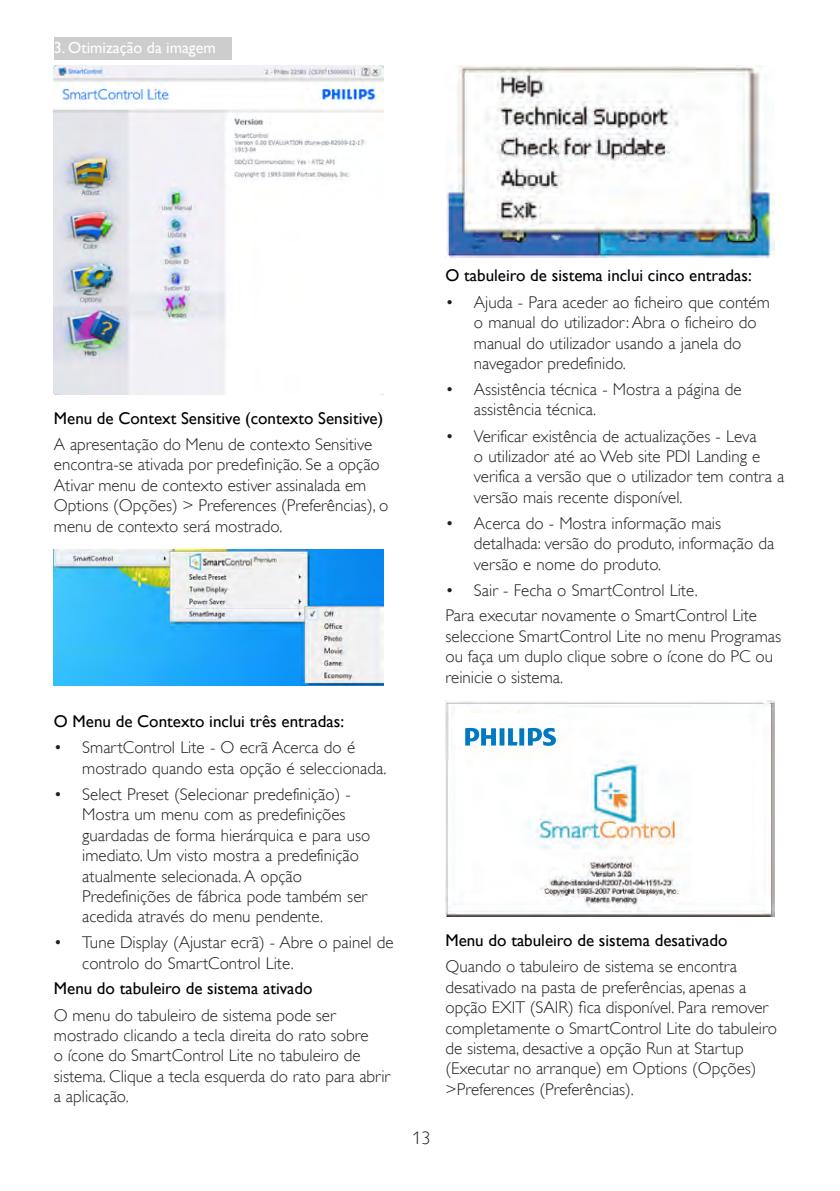
<style>
.page{position:relative;width:840px;height:1191px;background:#fff}
.page>*{position:absolute;margin:0;border:0;box-sizing:border-box;transform-origin:0 0}
.t1{font:18px "Gill Sans Alt One WGL Light";color:#231f20}
.Bullet{font:17px/20.4px "Gill Sans Alt One WGL Light";color:#231f20}
.chapter-paragraph{font:17px/20.4px "Gill Sans Alt One WGL Light";color:#231f20}
.Heading_4{font:17px "Gill Sans Alt One WGL";color:#000}
.t2{font:16px "Gill Sans Alt One WGL";color:#fff}
</style>
<div class="page">
<div style="left:54px;top:37px;width:177px;height:23px;background:#cdcdcd"></div>
<img style="left:54px;top:66px;width:329px;height:329px">
<img style="left:54px;top:549px;width:329px;height:136px">
<img style="left:445px;top:66px;width:329px;height:192px">
<img style="left:445px;top:700px;width:329px;height:217px">
<div style="left:454px;top:713px;width:102px;height:32px;background:#fff"></div>
<svg style="left:465px;top:728px;width:90px;height:18px"></svg>
<p class="t2" style="left:54px;top:36px;width:163px">3. Otimização da imagem</p>
<p class="Heading_4" style="left:54px;top:406px;width:330px">Menu de Context Sensitive (contexto Sensitive)</p>
<p class="chapter-paragraph" style="left:54px;top:434px;width:335px">A apresentação do Menu de contexto Sensitive encontra-se ativada por predefinição. Se a opção Ativar menu de contexto estiver assinalada em Options (Opções) &gt; Preferences (Preferências), o menu de contexto será mostrado.</p>
<p class="Heading_4" style="left:54px;top:709px;width:291px">O Menu de Contexto inclui três entradas:</p>
<p class="Bullet" style="left:82px;top:737px;width:305px;text-indent:-28px">• SmartControl Lite - O ecrã Acerca do é mostrado quando esta opção é seleccionada.</p>
<p class="Bullet" style="left:82px;top:784px;width:289px;text-indent:-28px">• Select Preset (Selecionar predefinição) - Mostra um menu com as predefinições guardadas de forma hierárquica e para uso imediato. Um visto mostra a predefinição atualmente selecionada. A opção Predefinições de fábrica pode também ser acedida através do menu pendente.</p>
<p class="Bullet" style="left:82px;top:932px;width:313px;text-indent:-28px">• Tune Display (Ajustar ecrã) - Abre o painel de controlo do SmartControl Lite.</p>
<p class="Heading_4" style="left:54px;top:977px;width:260px">Menu do tabuleiro de sistema ativado</p>
<p class="chapter-paragraph" style="left:54px;top:1004px;width:337px">O menu do tabuleiro de sistema pode ser mostrado clicando a tecla direita do rato sobre<br>o ícone do SmartControl Lite no tabuleiro de sistema. Clique a tecla esquerda do rato para abrir a aplicação.</p>
<p class="Heading_4" style="left:445px;top:264px;width:307px">O tabuleiro de sistema inclui cinco entradas:</p>
<p class="Bullet" style="left:473px;top:292px;width:297px;text-indent:-28px">• Ajuda - Para aceder ao ficheiro que contém o manual do utilizador: Abra o ficheiro do manual do utilizador usando a janela do navegador predefinido.</p>
<p class="Bullet" style="left:473px;top:379px;width:269px;text-indent:-28px">• Assistência técnica - Mostra a página de assistência técnica.</p>
<p class="Bullet" style="left:473px;top:426px;width:312px;text-indent:-28px">• Verificar existência de actualizações - Leva<br>o utilizador até ao Web site PDI Landing e verifica a versão que o utilizador tem contra a versão mais recente disponível.</p>
<p class="Bullet" style="left:473px;top:513px;width:302px;text-indent:-28px">• Acerca do - Mostra informação mais detalhada: versão do produto, informação da versão e nome do produto.</p>
<p class="Bullet" style="left:445px;top:580px;width:253px">• Sair - Fecha o SmartControl Lite.</p>
<p class="chapter-paragraph" style="left:445px;top:605px;width:337px">Para executar novamente o SmartControl Lite seleccione SmartControl Lite no menu Programas ou faça um duplo clique sobre o ícone do PC ou reinicie o sistema.</p>
<p class="t1" style="left:412px;top:1126px;width:19px">13</p>
<p class="Heading_4" style="left:445px;top:928px;width:283px">Menu do tabuleiro de sistema desativado</p>
<p class="chapter-paragraph" style="left:445px;top:956px;width:333px">Quando o tabuleiro de sistema se encontra desativado na pasta de preferências, apenas a opção EXIT (SAIR) fica disponível. Para remover completamente o SmartControl Lite do tabuleiro de sistema, desactive a opção Run at Startup (Executar no arranque) em Options (Opções) &gt;Preferences (Preferências).</p>
</div>
